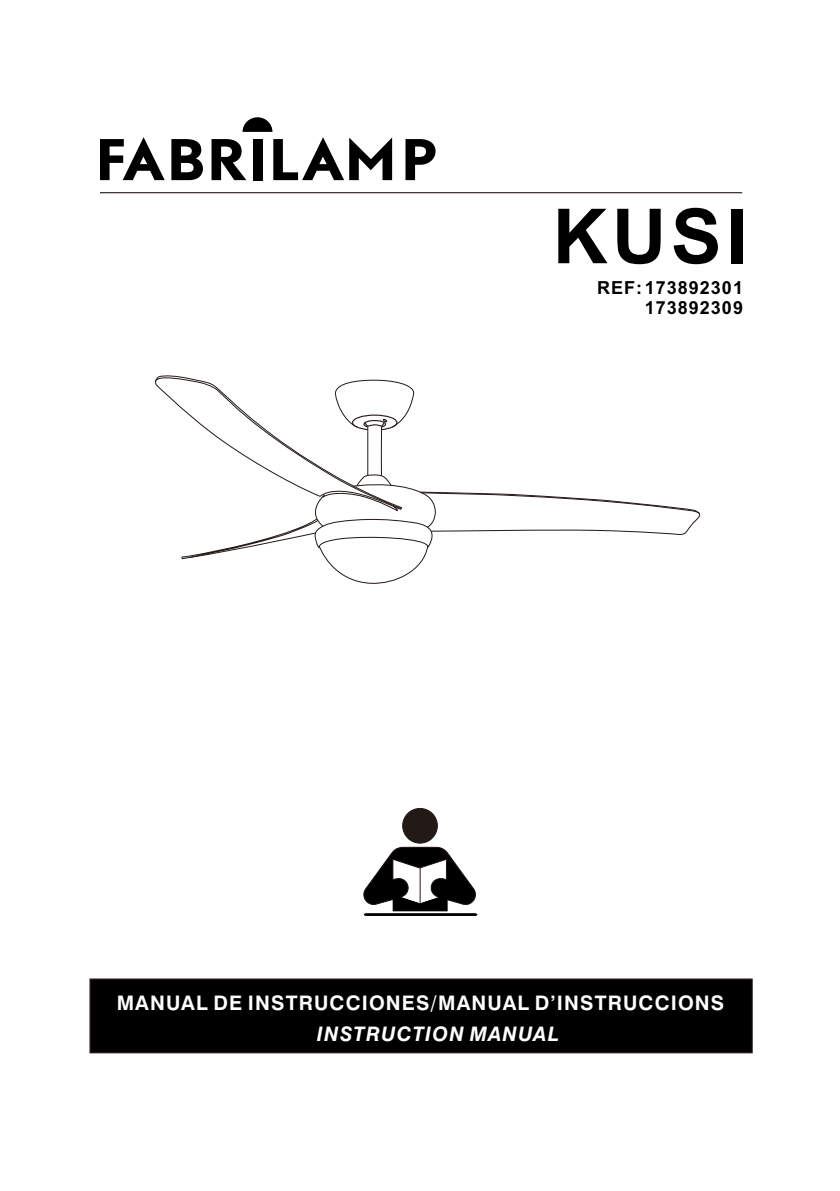
<style>
.page{position:relative;width:840px;height:1191px;background:#fff}
.page>*{position:absolute;margin:0;border:0;box-sizing:border-box;transform-origin:0 0}
.t1{font:700 76px "Arial";color:#000}
.t2{font:700 20px "Swiss 721 BT";letter-spacing:.055em;color:#fff}
.t3{font:italic 700 20px "Swiss 721 BT";letter-spacing:.055em;color:#fff}
.t4{font:700 18px/20.2px "Arial";letter-spacing:.055em;color:#000;text-align:right}
</style>
<div class="page">
<div style="left:89px;top:978px;width:663px;height:76px;background:#000"></div>
<div style="left:402px;top:808px;width:35px;height:35px;background:#231916;border-radius:50%"></div>
<div style="left:402px;top:808px;width:35px;height:35px;border:1px solid #231916;border-radius:50%"></div>
<svg style="left:363px;top:846px;width:114px;height:70px"></svg>
<svg style="left:100px;top:137px;width:65px;height:43px"></svg>
<svg style="left:171px;top:139px;width:32px;height:41px"></svg>
<svg style="left:405px;top:139px;width:30px;height:41px"></svg>
<svg style="left:211px;top:117px;width:181px;height:63px"></svg>
<hr style="left:100px;top:192px;width:641px;height:1px;background:#231916">
<svg style="left:155px;top:375px;width:545px;height:209px"></svg>
<h1 class="t1" style="left:552px;top:208px;width:196px">KUSI</h1>
<p class="t4" style="left:597px;top:279px;width:147px">REF:173892301<br>173892309</p>
<p class="t2" style="left:117px;top:994px;width:608px">MANUAL DE INSTRUCCIONES/MANUAL D’INSTRUCCIONS</p>
<p class="t3" style="left:317px;top:1026px;width:243px">INSTRUCTION MANUAL</p>
</div>
